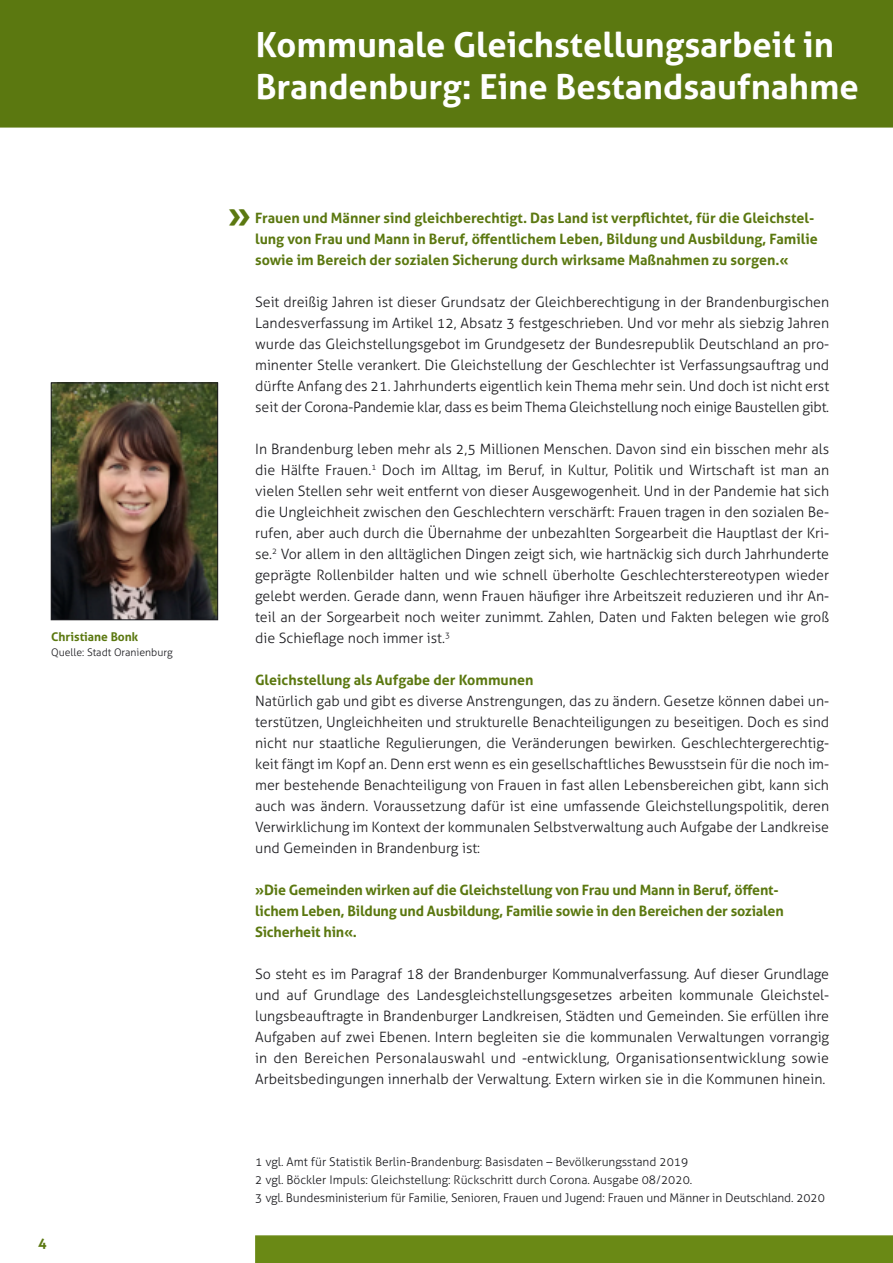
<style>
.page{position:relative;width:893px;height:1263px;background:#fff}
.page>*{position:absolute;margin:0;border:0;box-sizing:border-box;transform-origin:0 0}
.t1{font:700 36px "Aller";color:#5b7810}
.t2{font:700 34.5px/41.4px "Aller";color:#fff}
.t3{font:300 14.25px/21px "Aller";color:#1b1b1f;text-align:justify}
.t4{font:700 14.25px/21px "Aller";color:#5b7810}
.t5{font:300 12px/18px "Aller";color:#1b1b1f}
.t6{font:700 12px "Aller";color:#5b7810}
.t7{font:300 10.5px "Aller";color:#1b1b1f}
</style>
<div class="page">
<div style="left:255px;top:1235px;width:638px;height:28px;background:#6a8915"></div>
<div style="left:0;top:0;width:893px;height:128px;background:#5b7810"></div>
<img style="left:53px;top:385px;width:163px;height:233px">
<div style="left:51px;top:383px;width:167px;height:237px;border:1px solid #1b1b1f"></div>
<p class="t6" style="left:51px;top:629px;width:89px">Christiane Bonk</p>
<p class="t7" style="left:51px;top:645px;width:123px">Quelle: Stadt Oranienburg</p>
<p class="t4" style="left:38px;top:1232px;width:10px">4</p>
<h2 class="t2" style="left:256px;top:24px;width:605px">Kommunale Gleichstellungsarbeit in<br>Brandenburg: Eine Bestandsaufnahme</h2>
<h1 class="t1" style="left:228px;top:192px;width:25px">»</h1>
<p class="t4" style="left:255px;top:207px;width:564px">Frauen und Männer sind gleichberechtigt. Das Land ist verpflichtet, für die Gleichstel&shy;lung von Frau und Mann in Beruf, öffentlichem Leben, Bildung und Ausbildung, Familie sowie im Bereich der sozialen Sicherung durch wirksame Maßnahmen zu sorgen.«</p>
<p class="t3" style="left:255px;top:292px;width:576px">Seit dreißig Jahren ist dieser Grundsatz der Gleichberechtigung in der Brandenburgischen Landesverfassung im Artikel 12, Absatz 3 festgeschrieben. Und vor mehr als siebzig Jahren wurde das Gleichstellungsgebot im Grundgesetz der Bundesrepublik Deutschland an pro&shy;minenter Stelle verankert. Die Gleichstellung der Geschlechter ist Verfassungsauftrag und dürfte Anfang des 21. Jahrhunderts eigentlich kein Thema mehr sein. Und doch ist nicht erst seit der Corona-Pandemie klar, dass es beim Thema Gleichstellung noch einige Baustellen gibt.</p>
<p class="t3" style="left:255px;top:439px;width:576px">In Brandenburg leben mehr als 2,5 Millionen Menschen. Davon sind ein bisschen mehr als die Hälfte Frauen.<sup>1</sup> Doch im Alltag, im Beruf, in Kultur, Politik und Wirtschaft ist man an vielen Stellen sehr weit entfernt von dieser Ausgewogenheit. Und in der Pandemie hat sich die Ungleichheit zwischen den Geschlechtern verschärft: Frauen tragen in den sozialen Be&shy;rufen, aber auch durch die Übernahme der unbezahlten Sorgearbeit die Hauptlast der Kri&shy;se.<sup>2</sup> Vor allem in den alltäglichen Dingen zeigt sich, wie hartnäckig sich durch Jahrhunderte geprägte Rollenbilder halten und wie schnell überholte Geschlechterstereotypen wieder gelebt werden. Gerade dann, wenn Frauen häufiger ihre Arbeitszeit reduzieren und ihr An&shy;teil an der Sorgearbeit noch weiter zunimmt. Zahlen, Daten und Fakten belegen wie groß die Schieflage noch immer ist.<sup>3</sup></p>
<p class="t4" style="left:255px;top:669px;width:280px">Gleichstellung als Aufgabe der Kommunen</p>
<p class="t3" style="left:255px;top:691px;width:576px">Natürlich gab und gibt es diverse Anstrengungen, das zu ändern. Gesetze können dabei un&shy;terstützen, Ungleichheiten und strukturelle Benachteiligungen zu beseitigen. Doch es sind nicht nur staatliche Regulierungen, die Veränderungen bewirken. Geschlechtergerechtig&shy;keit fängt im Kopf an. Denn erst wenn es ein gesellschaftliches Bewusstsein für die noch im&shy;mer bestehende Benachteiligung von Frauen in fast allen Lebensbereichen gibt, kann sich auch was ändern. Voraussetzung dafür ist eine umfassende Gleichstellungspolitik, deren Verwirklichung im Kontext der kommunalen Selbstverwaltung auch Aufgabe der Landkreise und Gemeinden in Brandenburg ist:</p>
<p class="t4" style="left:255px;top:879px;width:530px">»Die Gemeinden wirken auf die Gleichstellung von Frau und Mann in Beruf, öffent&shy;lichem Leben, Bildung und Ausbildung, Familie sowie in den Bereichen der sozialen<br>Sicherheit hin«.</p>
<p class="t3" style="left:255px;top:964px;width:576px">So steht es im Paragraf 18 der Brandenburger Kommunalverfassung. Auf dieser Grundlage und auf Grundlage des Landesgleichstellungsgesetzes arbeiten kommunale Gleichstel&shy;lungsbeauftragte in Brandenburger Landkreisen, Städten und Gemeinden. Sie erfüllen ihre Aufgaben auf zwei Ebenen. Intern begleiten sie die kommunalen Verwaltungen vorrangig in den Bereichen Personalauswahl und -entwicklung, Organisationsentwicklung sowie Arbeitsbedingungen innerhalb der Verwaltung. Extern wirken sie in die Kommunen hinein.</p>
<p class="t5" style="left:255px;top:1152px;width:571px">1 vgl. Amt für Statistik Berlin-Brandenburg: Basisdaten – Bevölkerungsstand 2019<br>2 vgl. Böckler Impuls: Gleichstellung: Rückschritt durch Corona. Ausgabe 08/2020.<br>3 vgl. Bundesministerium für Familie, Senioren, Frauen und Jugend: Frauen und Männer in Deutschland. 2020</p>
</div>
